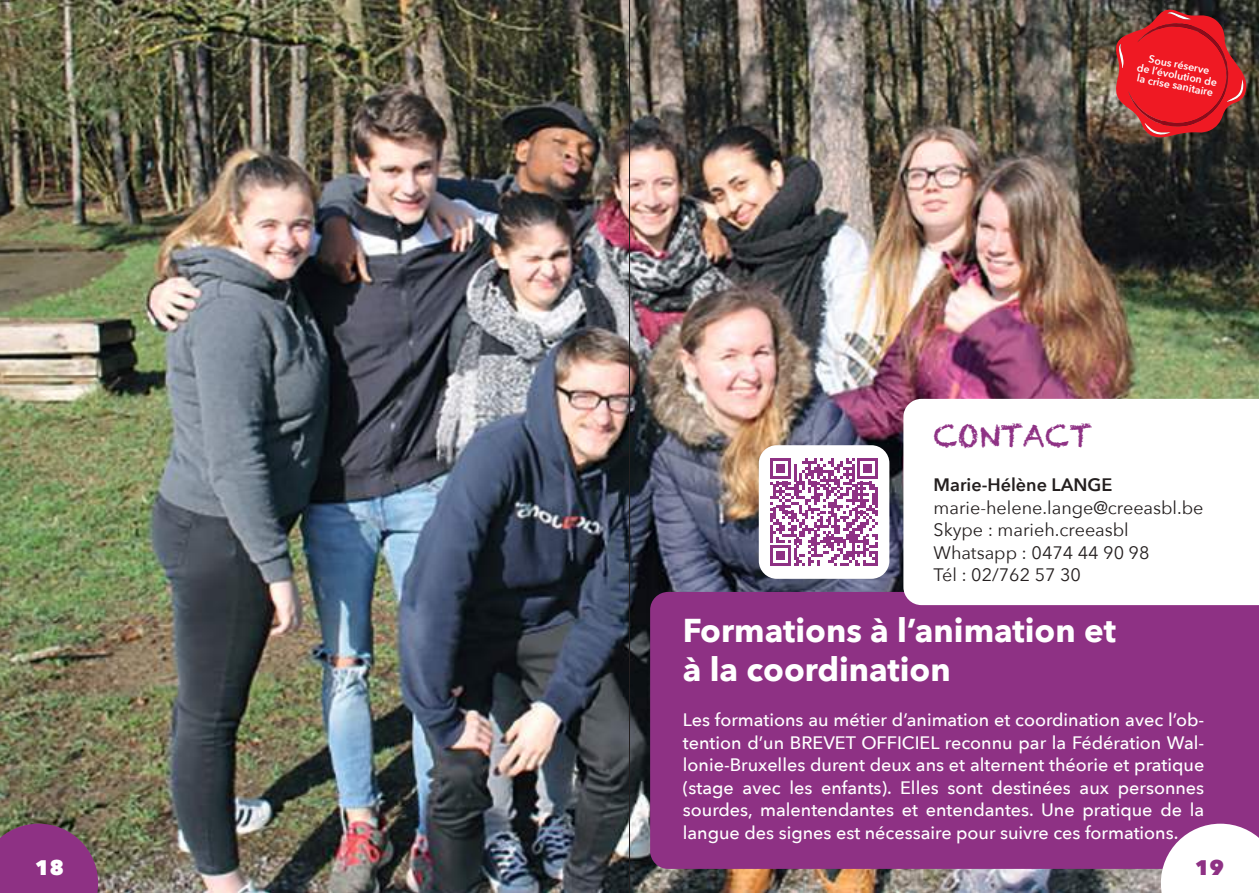
<style>
.page{position:relative;width:1259px;height:893px;background:#fff}
.page>*{position:absolute;margin:0;border:0;box-sizing:border-box;transform-origin:0 0}
.t1{font:700 33px/39px "Avenir Next";color:#fff}
.t2{font:30px "Chalkduster";color:#8e3184}
.t3{font:800 21px "Avenir Next";color:#fff}
.t4{font:800 21px "Avenir Next";color:#8e3184}
.t5{font:500 18px/22.5px "Avenir Next";color:#fff;text-align:justify}
.t6{font:18px/22.5px "Avenir Next";color:#241f1f}
.t7{font:600 18px "Avenir Next";color:#241f1f}
.t8{font:600 10.5px/10.5px "Avenir Next";color:#fff;text-align:center}
</style>
<div class="page">
<img style="left:0;top:0;width:1259px;height:893px">
<div style="left:650px;top:592px;width:609px;height:277px;background:#8e3184"></div>
<svg style="left:903px;top:399px;width:356px;height:206px"></svg>
<svg style="left:0;top:824px;width:98px;height:69px;background:#89387c"></svg>
<svg style="left:1160px;top:824px;width:99px;height:69px"></svg>
<svg style="left:1115px;top:9px;width:131px;height:128px;background:#be282c"></svg>
<hr style="left:629px;top:0;width:1px;height:893px;background:#241f1f">
<div style="left:759px;top:445px;width:130px;height:134px;background:#fff;border-radius:18px"></div>
<svg style="left:770px;top:458px;width:107px;height:108px"></svg>
<p class="t8" style="left:1140px;top:51px;width:83px;rotate:11deg">Sous réserve<br>de l’évolution de la crise sanitaire</p>
<h2 class="t2" style="left:933px;top:418px;width:160px">CONTACT</h2>
<p class="t7" style="left:933px;top:470px;width:180px">Marie-Hélène LANGE</p>
<p class="t6" style="left:933px;top:496px;width:271px">marie-helene.lange@creeasbl.be<br>Skype : marieh.creeasbl<br>Whatsapp : 0474 44 90 98<br>Tél : 02/762 57 30</p>
<h1 class="t1" style="left:683px;top:611px;width:434px">Formations à l’animation et à la coordination</h1>
<p class="t5" style="left:683px;top:708px;width:523px">Les formations au métier d’animation et coordination avec l’ob&shy;tention d’un BREVET OFFICIEL reconnu par la Fédération Wal&shy;lonie-Bruxelles durent deux ans et alternent théorie et pratique (stage avec les enfants). Elles sont destinées aux personnes sourdes, malentendantes et entendantes. Une pratique de la langue des signes est nécessaire pour suivre ces formations.</p>
<p class="t3" style="left:35px;top:854px;width:31px">18</p>
<p class="t4" style="left:1194px;top:854px;width:31px">19</p>
</div>
